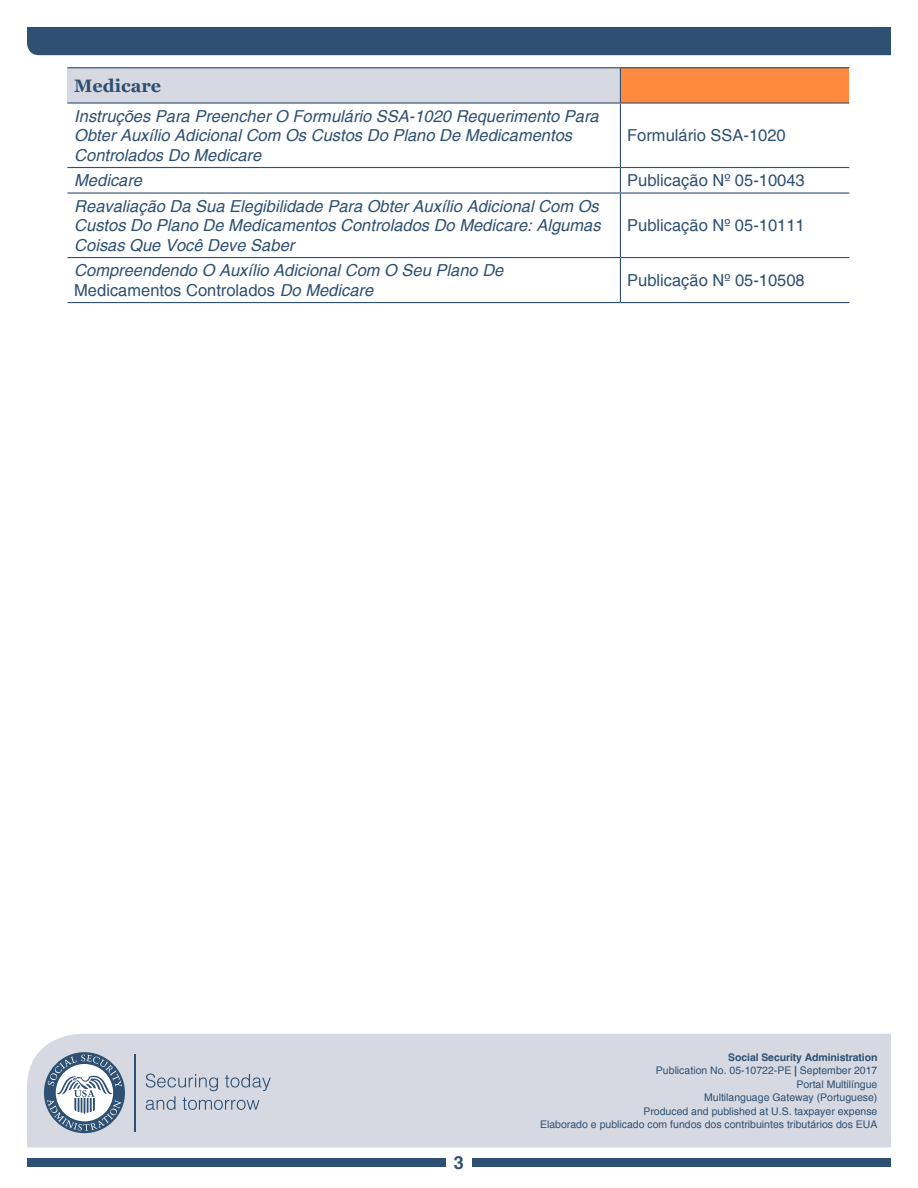
<style>
.page{position:relative;width:918px;height:1188px;background:#fff}
.page>*{position:absolute;margin:0;border:0;box-sizing:border-box;transform-origin:0 0}
.t1{font:700 18px "Georgia";color:#2e5072}
.t2{font:700 18px "Helvetica";color:#2e5072}
.t3{font:italic 16.5px/19.5px "Helvetica";color:#2e5072}
.t4{font:16.5px "Helvetica";color:#2e5072}
.t5{font:10.5px "Helvetica";color:#2e5072}
.t6{font:700 10.5px "Helvetica";letter-spacing:-.01em;color:#2e5072}
.s1{font-style:normal}
.s2{font-weight:700}
</style>
<div class="page">
<div style="left:27px;top:1159px;width:419px;height:8px;background:#2e5072"></div>
<div style="left:472px;top:1159px;width:419px;height:8px;background:#2e5072"></div>
<div style="left:27px;top:1034px;width:864px;height:113px;background:#d6d9e2"></div>
<div style="left:27px;top:27px;width:864px;height:28px;background:#2e5072"></div>
<div style="left:44px;top:1052px;width:81px;height:81px;background:#2e5072;border-radius:50%"></div>
<svg style="left:47px;top:1055px;width:75px;height:76px"></svg>
<hr style="left:135px;top:1054px;width:1px;height:77px;background:#2e5072">
<svg style="left:146px;top:1074px;width:125px;height:36px;background:#bbc3d0"></svg>
<div style="left:68px;top:68px;width:552px;height:35px;background:#d6d9e2"></div>
<div style="left:620px;top:68px;width:229px;height:35px;background:#ff893d"></div>
<hr style="left:620px;top:68px;width:1px;height:34px;background:#2e5072">
<hr style="left:620px;top:104px;width:1px;height:63px;background:#2e5072">
<hr style="left:68px;top:167px;width:552px;height:1px;background:#2e5072">
<hr style="left:620px;top:167px;width:229px;height:1px;background:#2e5072">
<svg style="left:620px;top:168px;width:1px;height:24px"></svg>
<hr style="left:68px;top:192px;width:552px;height:2px;background:#2e5072">
<hr style="left:620px;top:192px;width:229px;height:2px;background:#2e5072">
<hr style="left:620px;top:194px;width:1px;height:63px;background:#2e5072">
<hr style="left:68px;top:257px;width:552px;height:1px;background:#2e5072">
<hr style="left:620px;top:257px;width:229px;height:1px;background:#2e5072">
<hr style="left:620px;top:258px;width:1px;height:44px;background:#2e5072">
<hr style="left:68px;top:67px;width:552px;height:1px;background:#2e5072">
<hr style="left:620px;top:67px;width:229px;height:1px;background:#2e5072">
<hr style="left:68px;top:102px;width:552px;height:2px;background:#2e5072">
<hr style="left:620px;top:102px;width:229px;height:2px;background:#2e5072">
<hr style="left:68px;top:302px;width:552px;height:1px;background:#2e5072">
<hr style="left:620px;top:302px;width:229px;height:1px;background:#2e5072">
<p class="t1" style="left:74px;top:74px;width:88px">Medicare</p>
<p class="t3" style="left:74px;top:107px;width:526px">Instruções Para Preencher O Formulário SSA-1020 Requerimento Para<br>Obter Auxílio Adicional Com Os Custos Do Plano De Medicamentos<br>Controlados Do Medicare</p>
<p class="t4" style="left:627px;top:126px;width:160px">Formulário SSA-1020</p>
<p class="t3" style="left:74px;top:171px;width:69px">Medicare</p>
<p class="t4" style="left:627px;top:171px;width:179px">Publicação Nº 05-10043</p>
<p class="t3" style="left:74px;top:197px;width:528px;text-align:justify">Reavaliação Da Sua Elegibilidade Para Obter Auxílio Adicional Com Os Custos Do Plano De Medicamentos Controlados Do Medicare: Algumas Coisas Que Você Deve Saber</p>
<p class="t4" style="left:627px;top:216px;width:179px">Publicação Nº 05-10111</p>
<p class="t3" style="left:74px;top:261px;width:431px">Compreendendo O Auxílio Adicional Com O Seu Plano De<br><span class="s1">Medicamentos Controlados</span> Do Medicare</p>
<p class="t4" style="left:627px;top:271px;width:179px">Publicação Nº 05-10508</p>
<p class="t2" style="left:454px;top:1152px;width:12px">3</p>
<p class="t6" style="left:728px;top:1051px;width:151px">Social Security Administration</p>
<p class="t5" style="left:656px;top:1064px;width:223px">Publication No. 05-10722-PE <span class="s2">|</span> September 2017</p>
<p class="t5" style="left:796px;top:1078px;width:83px">Portal Multilíngue</p>
<p class="t5" style="left:704px;top:1091px;width:175px">Multilanguage Gateway (Portuguese)</p>
<p class="t5" style="left:643px;top:1105px;width:236px">Produced and published at U.S. taxpayer expense</p>
<p class="t5" style="left:540px;top:1118px;width:339px">Elaborado e publicado com fundos dos contribuintes tributários dos EUA</p>
</div>
